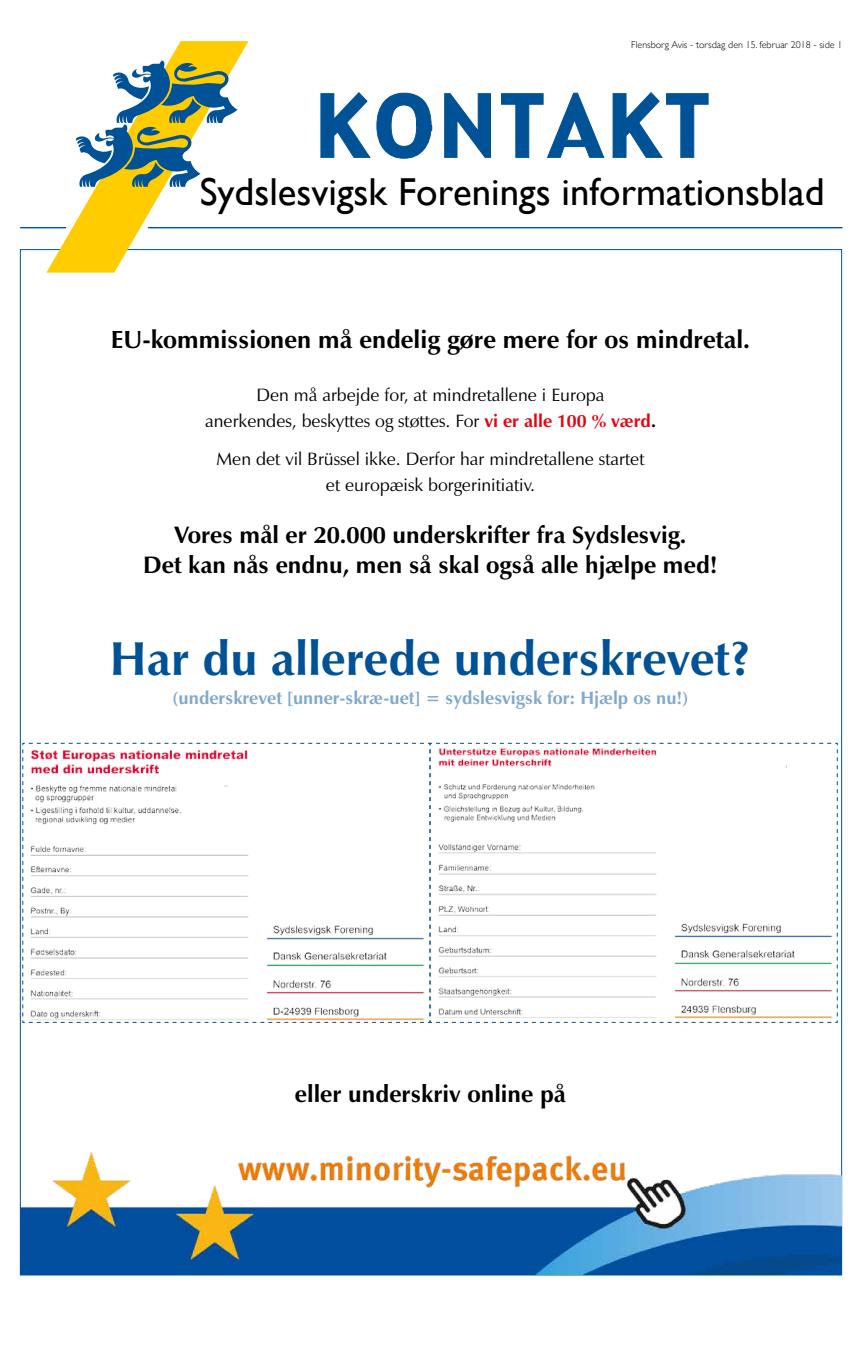
<style>
.page{position:relative;width:862px;height:1353px;background:#fff}
.page>*{position:absolute;margin:0;border:0;box-sizing:border-box;transform-origin:0 0}
.t1{font:700 48px "Zapf Humanist 601 BT";color:#005297}
.t2{font:38.9px "Gill Sans";color:#000}
.t3{font:700 25px "Zapf Humanist 601 BT";color:#000}
.t4{font:700 24px/30px "Zapf Humanist 601 BT";color:#000;text-align:center}
.t5{font:18px/26px "Zapf Humanist 601 BT";color:#000;text-align:center}
.t6{font:700 18px "Zapf Humanist 601 BT";color:#80a9cb}
.t7{font:300 10px "Gill Sans";color:#000}
.s1{font-weight:700;color:#e30613}
.s2{font-weight:700}
</style>
<div class="page">
<svg style="left:320px;top:92px;width:388px;height:67px"></svg>
<hr style="left:148px;top:227px;width:694px;height:1px;background:#005297">
<hr style="left:20px;top:227px;width:46px;height:1px;background:#005297">
<img style="left:20px;top:1137px;width:821px;height:137px">
<svg style="left:22px;top:742px;width:407px;height:280px"></svg>
<svg style="left:429px;top:742px;width:409px;height:281px"></svg>
<svg style="left:46px;top:41px;width:202px;height:231px"></svg>
<svg style="left:76px;top:61px;width:162px;height:126px"></svg>
<p class="t7" style="left:631px;top:37px;width:213px">Flensborg Avis - torsdag den 15. februar 2018 - side 1</p>
<h2 class="t2" style="left:200px;top:169px;width:626px">Sydslesvigsk Forenings informationsblad</h2>
<h3 class="t3" style="left:111px;top:324px;width:641px">EU-kommissionen må endelig gøre mere for os mindretal.</h3>
<p class="t5" style="left:205px;top:381px;width:452px">Den må arbejde for, at mindretallene i Europa<br>anerkendes, beskyttes og støttes. For <span class="s1">vi er alle 100 % værd</span><span class="s2">.</span></p>
<p class="t5" style="left:216px;top:445px;width:430px">Men det vil Brüssel ikke. Derfor har mindretallene startet et europæisk borgerinitiativ.</p>
<h3 class="t4" style="left:143px;top:519px;width:576px">Vores mål er 20.000 underskrifter fra Sydslesvig.<br>Det kan nås endnu, men så skal også alle hjælpe med!</h3>
<h1 class="t1" style="left:110px;top:628px;width:642px">Har du allerede underskrevet?</h1>
<p class="t6" style="left:173px;top:686px;width:517px">(underskrevet [unner-skræ-uet] = sydslesvigsk for: Hjælp os nu!)</p>
<h3 class="t4" style="left:295px;top:1078px;width:273px">eller underskriv online på</h3>
</div>
